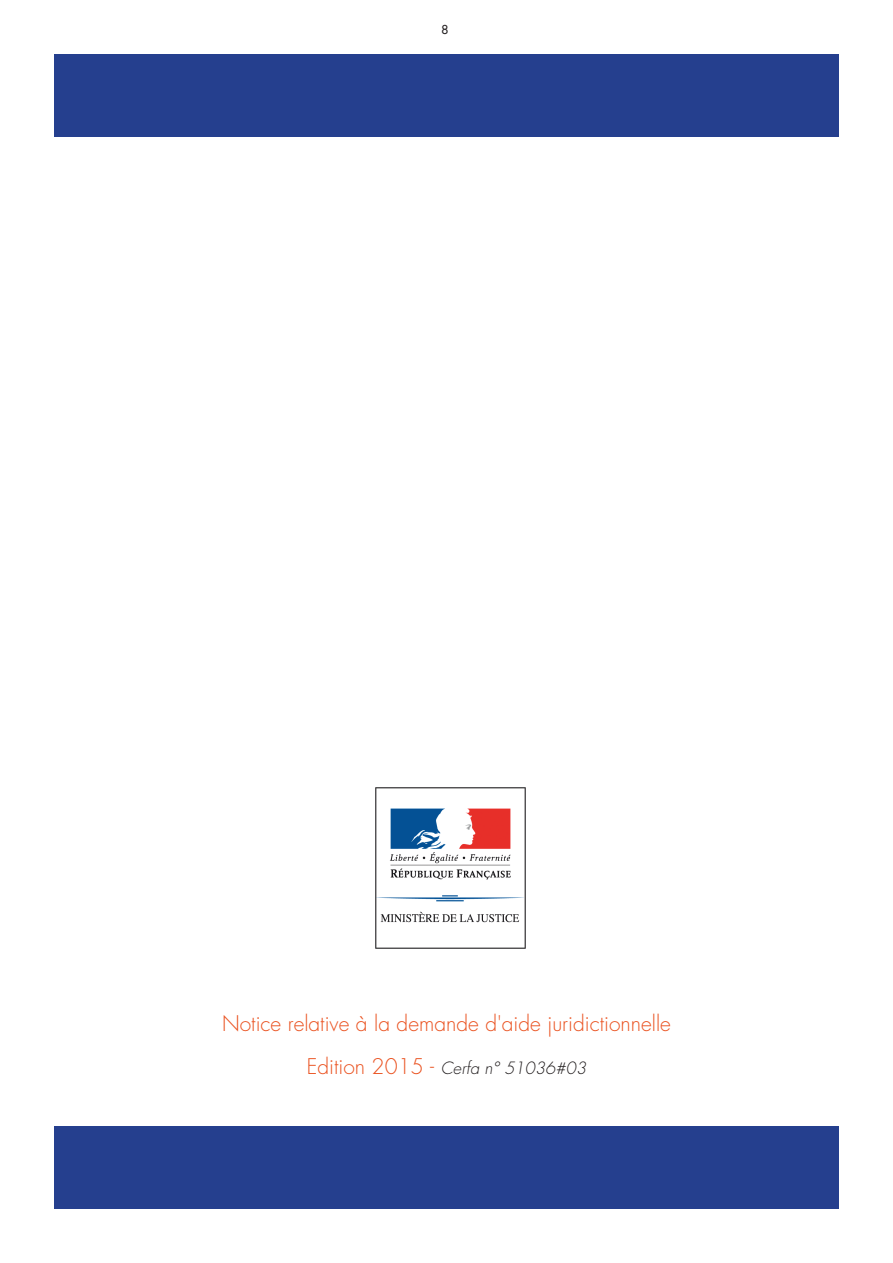
<style>
.page{position:relative;width:893px;height:1263px;background:#fff}
.page>*{position:absolute;margin:0;border:0;box-sizing:border-box;transform-origin:0 0}
.t1{font:300 21px "Futura";color:#ea5220}
.t2{font:italic 300 16.5px "Futura";color:#231f20}
.t3{font:12px "Futura";color:#231f20}
.s1{font-style:normal;font-size:21px;color:#ea5220}
</style>
<div class="page">
<div style="left:54px;top:54px;width:785px;height:82px;background:#253f8e"></div>
<img style="left:375px;top:787px;width:151px;height:162px">
<div style="left:54px;top:1127px;width:785px;height:82px;background:#253f8e"></div>
<p class="t3" style="left:442px;top:22px;width:8px">8</p>
<p class="t1" style="left:222px;top:1010px;width:450px">Notice relative à la demande d'aide juridictionnelle</p>
<p class="t2" style="left:307px;top:1058px;width:281px"><span class="s1">Edition 2015 -</span> Cerfa n° 51036#03</p>
</div>
